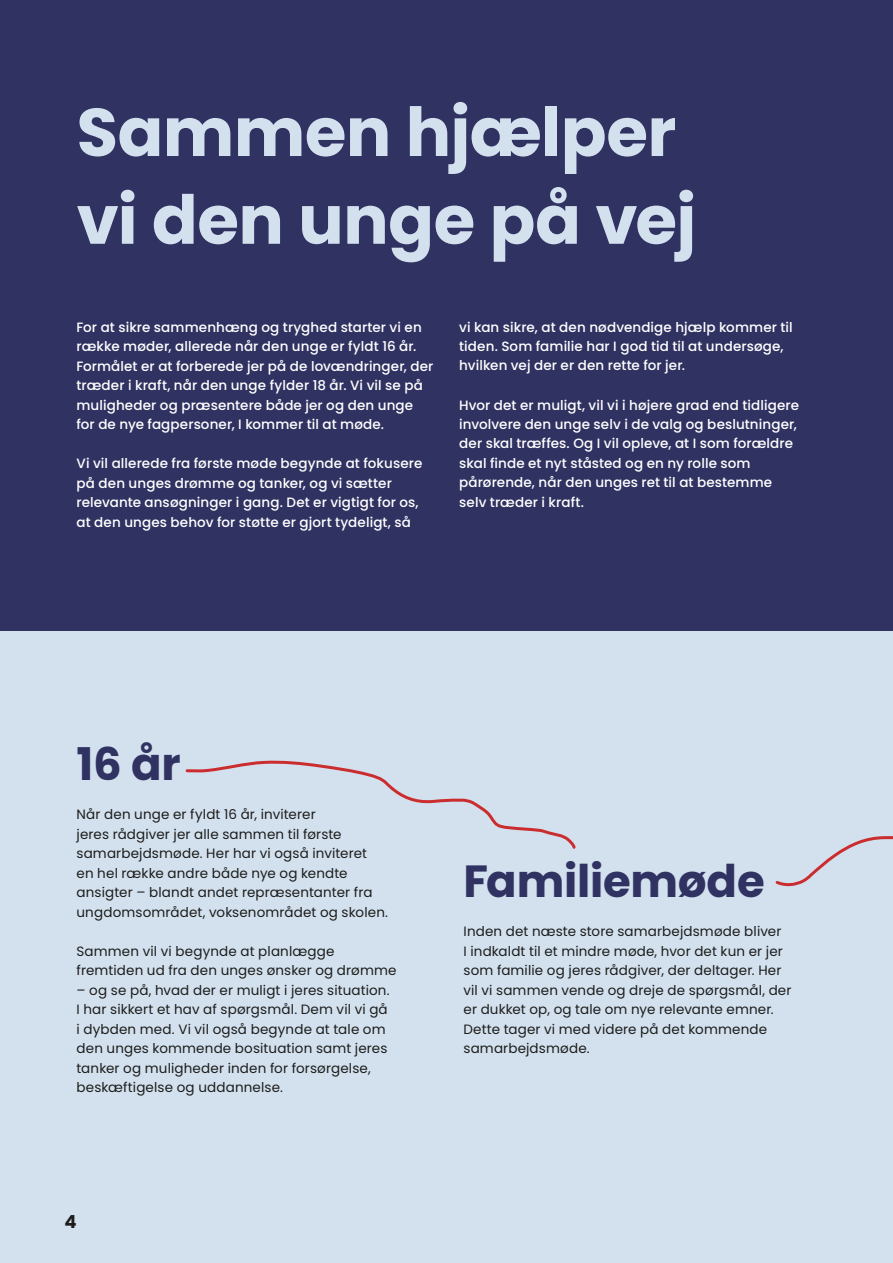
<style>
.page{position:relative;width:893px;height:1263px;background:#fff}
.page>*{position:absolute;margin:0;border:0;box-sizing:border-box;transform-origin:0 0}
.t1{font:700 67.5px/87.8px "Poppins";letter-spacing:-.01em;color:#d3e1ef}
.t2{font:700 45px "Poppins";letter-spacing:-.005em;color:#303262}
.t3{font:700 18px "Poppins";color:#1d1d1b}
.B2{font:500 13.5px/19.5px "Poppins";letter-spacing:.01em;color:#fff}
.B1{font:13.5px/19.5px "Poppins";letter-spacing:.01em;color:#1d1d1b}
</style>
<div class="page">
<div style="left:0;top:0;width:893px;height:631px;background:#303262"></div>
<div style="left:0;top:631px;width:893px;height:632px;background:#d3e1ef"></div>
<svg style="left:185px;top:760px;width:391px;height:89px"></svg>
<svg style="left:775px;top:836px;width:118px;height:50px"></svg>
<h1 class="t1" style="left:77px;top:89px;width:621px">Sammen hjælper vi den unge på vej</h1>
<p class="B2" style="left:77px;top:317px;width:358px">For at sikre sammenhæng og tryghed starter vi en række møder, allerede når den unge er fyldt 16 år.<br>Formålet er at forberede jer på de lovændringer, der træder i kraft, når den unge fylder 18 år. Vi vil se på muligheder og præsentere både jer og den unge for de nye fagpersoner, I kommer til at møde.</p>
<p class="B2" style="left:77px;top:454px;width:347px">Vi vil allerede fra første møde begynde at fokusere på den unges drømme og tanker, og vi sætter relevante ansøgninger i gang. Det er vigtigt for os, at den unges behov for støtte er gjort tydeligt, så</p>
<p class="B2" style="left:459px;top:317px;width:335px">vi kan sikre, at den nødvendige hjælp kommer til tiden. Som familie har I god tid til at undersøge, hvilken vej der er den rette for jer.</p>
<p class="B2" style="left:459px;top:395px;width:341px">Hvor det er muligt, vil vi i højere grad end tidligere involvere den unge selv i de valg og beslutninger, der skal træffes. Og I vil opleve, at I som forældre skal finde et nyt ståsted og en ny rolle som pårørende, når den unges ret til at bestemme selv træder i kraft.</p>
<h1 class="t2" style="left:77px;top:738px;width:106px">16 år</h1>
<p class="B1" style="left:77px;top:805px;width:313px">Når den unge er fyldt 16 år, inviterer<br>jeres rådgiver jer alle sammen til første samarbejdsmøde. Her har vi også inviteret<br>en hel række andre både nye og kendte ansigter – blandt andet repræsentanter fra ungdomsområdet, voksenområdet og skolen.</p>
<p class="B1" style="left:77px;top:941px;width:321px">Sammen vil vi begynde at planlægge fremtiden ud fra den unges ønsker og drømme</p>
<p class="B1" style="left:77px;top:980px;width:315px">– og se på, hvad der er muligt i jeres situation.<br>I har sikkert et hav af spørgsmål. Dem vil vi gå i dybden med. Vi vil også begynde at tale om den unges kommende bosituation samt jeres tanker og muligheder inden for forsørgelse, beskæftigelse og uddannelse.</p>
<h3 class="t3" style="left:64px;top:1211px;width:14px">4</h3>
<h1 class="t2" style="left:463px;top:855px;width:303px">Familiemøde</h1>
<p class="B1" style="left:463px;top:922px;width:330px">Inden det næste store samarbejdsmøde bliver<br>I indkaldt til et mindre møde, hvor det kun er jer som familie og jeres rådgiver, der deltager. Her vil vi sammen vende og dreje de spørgsmål, der er dukket op, og tale om nye relevante emner.<br>Dette tager vi med videre på det kommende samarbejdsmøde.</p>
</div>
